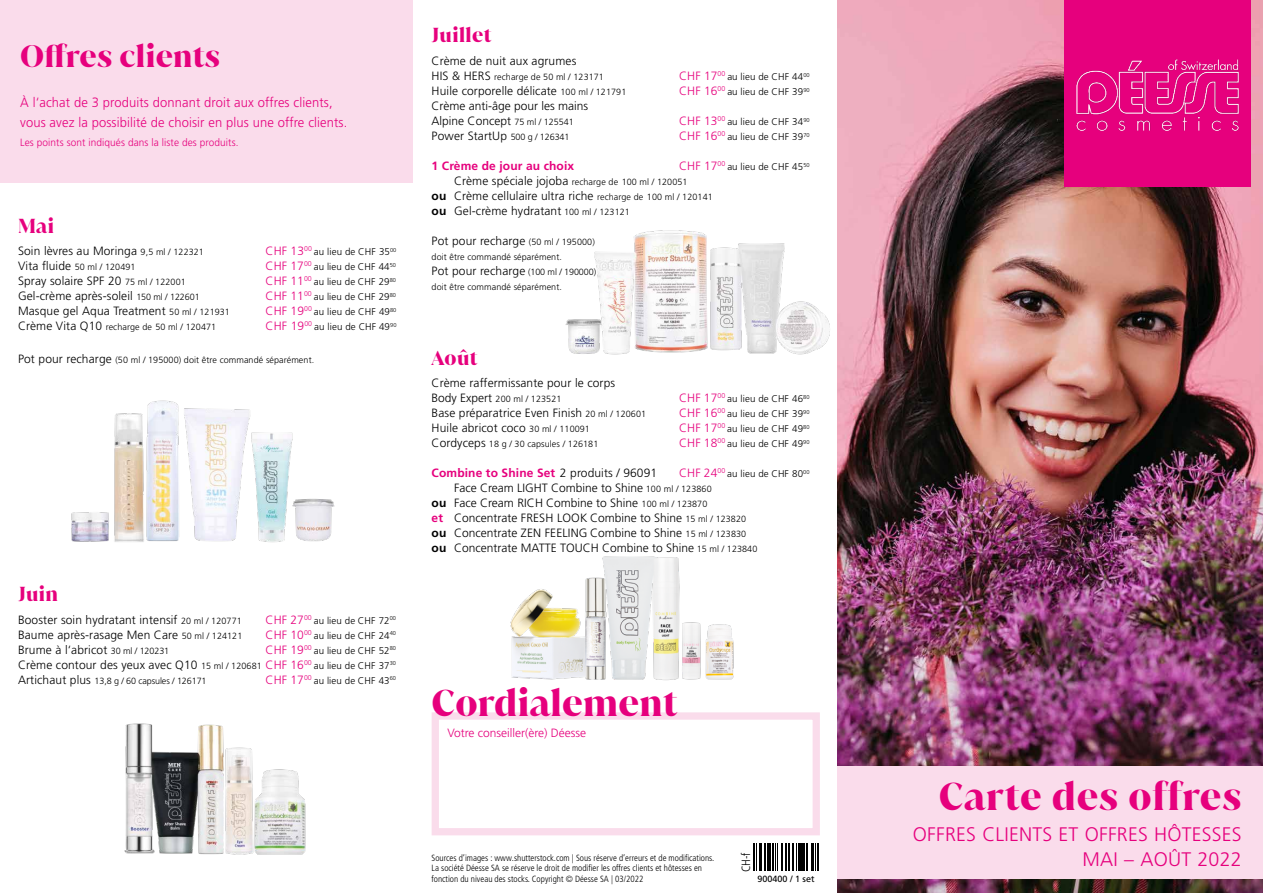
<style>
.page{position:relative;width:1263px;height:893px;background:#fff}
.page>*{position:absolute;margin:0;border:0;box-sizing:border-box;transform-origin:0 0}
.t1{font:700 37.5px "Juana";letter-spacing:.025em;color:#e6007d}
.t2{font:700 36px "Juana";letter-spacing:.01em;color:#e6007d}
.t3{font:700 30px "Juana";letter-spacing:.01em;color:#e6007d}
.t4{font:300 19.65px/24.8px "Frutiger LT Pro";letter-spacing:.01em;color:#e6007d;text-align:right}
.t5{font:700 19.5px "Juana";letter-spacing:.02em;color:#e6007d}
.t6{font:300 13.5px/19.5px "Frutiger LT Pro";letter-spacing:.01em;color:#e6007d;scale:.96 1}
.t7{font:300 12px/15px "Frutiger LT Pro";letter-spacing:.01em;color:#000}
.t8{font:700 12px "Frutiger LT Pro";letter-spacing:.01em;color:#e6007d}
.t9{font:300 12px "Frutiger LT Pro";color:#e6007d}
.t10{font:300 condensed 12px "Frutiger LT Pro";color:#000}
.t11{font:300 10.5px "Frutiger LT Pro";letter-spacing:.01em;color:#e6007d;scale:.96 1}
.t12{font:300 9.75px "Frutiger LT Pro";letter-spacing:.01em;color:#000}
.t13{font:300 9px "Frutiger LT Pro";letter-spacing:.01em;color:#000}
.t14{font:300 condensed 9px/10.5px "Frutiger LT Pro";color:#000}
.t15{font:300 9px "Frutiger LT Pro";letter-spacing:-.01em;color:#000}
.t16{font:9px "Frutiger LT Std";color:#000}
.s1{font-size:9px}
.s2{font-size:12px;color:#e6007d}
.s3{font-size:12px}
.s4{color:#e6007d}
.s5{font-size:9.75px}
.s6{font-weight:700}
.s7{font-weight:300;color:#000}
.s8{font-weight:700;color:#e6007d}
</style>
<div class="page">
<div style="left:0;top:0;width:412px;height:183px;background:#fadceb"></div>
<img style="left:565px;top:230px;width:265px;height:125px">
<img style="left:510px;top:556px;width:224px;height:125px">
<img style="left:838px;top:0;width:425px;height:893px">
<img style="left:124px;top:723px;width:182px;height:132px">
<img style="left:71px;top:400px;width:264px;height:143px">
<hr style="left:753px;top:843px;width:2px;height:28px;background:#000">
<svg style="left:756px;top:843px;width:1px;height:28px"></svg>
<hr style="left:759px;top:843px;width:3px;height:28px;background:#000">
<hr style="left:764px;top:843px;width:2px;height:28px;background:#000">
<hr style="left:767px;top:843px;width:4px;height:28px;background:#000">
<hr style="left:772px;top:843px;width:2px;height:28px;background:#000">
<svg style="left:775px;top:843px;width:3px;height:28px"></svg>
<hr style="left:781px;top:843px;width:2px;height:28px;background:#000">
<hr style="left:785px;top:843px;width:2px;height:28px;background:#000">
<hr style="left:788px;top:843px;width:2px;height:28px;background:#000">
<hr style="left:792px;top:843px;width:2px;height:28px;background:#000">
<svg style="left:796px;top:843px;width:1px;height:28px"></svg>
<hr style="left:798px;top:843px;width:3px;height:28px;background:#000">
<hr style="left:802px;top:843px;width:3px;height:28px;background:#000">
<hr style="left:806px;top:843px;width:2px;height:28px;background:#000">
<hr style="left:811px;top:843px;width:3px;height:28px;background:#000">
<svg style="left:815px;top:843px;width:1px;height:28px"></svg>
<hr style="left:817px;top:843px;width:2px;height:28px;background:#000">
<div style="left:432px;top:712px;width:388px;height:123px;background:#fff;border:7px solid #fadceb"></div>
<div style="left:838px;top:766px;width:425px;height:113px;background:#fadceb"></div>
<div style="left:1064px;top:0;width:186px;height:186px;background:#e6007d"></div>
<img style="left:1076px;top:59px;width:162px;height:72px">
<h3 class="t3" style="left:20px;top:37px;width:201px">Offres clients</h3>
<p class="t6" style="left:20px;top:93px;width:342px">À l‘achat de 3 produits donnant droit aux offres clients, vous avez la possibilité de choisir en plus une offre clients.</p>
<p class="t11" style="left:20px;top:137px;width:229px">Les points sont indiqués dans la liste des produits.</p>
<h3 class="t5" style="left:18px;top:213px;width:37px">Mai</h3>
<p class="t7" style="left:18px;top:244px;width:187px">Soin lèvres au Moringa <span class="s1">9,5 ml / 122321</span></p>
<p class="t12" style="left:266px;top:246px;width:132px"><span class="s2">CHF 13</span><sup>00</sup> au lieu de CHF 35<sup>00</sup></p>
<p class="t13" style="left:18px;top:262px;width:119px"><span class="s3">Vita fluide</span> 50 ml / 120491</p>
<p class="t12" style="left:266px;top:261px;width:132px"><span class="s2">CHF 17</span><sup>00</sup> au lieu de CHF 44<sup>50</sup></p>
<p class="t7" style="left:18px;top:274px;width:169px">Spray solaire SPF 20 <span class="s1">75 ml / 122001</span></p>
<p class="t12" style="left:266px;top:276px;width:132px"><span class="s2">CHF 11</span><sup>00</sup> au lieu de CHF 29<sup>80</sup></p>
<p class="t7" style="left:18px;top:289px;width:183px">Gel-crème après-soleil <span class="s1">150 ml / 122601</span></p>
<p class="t12" style="left:266px;top:291px;width:132px"><span class="s2">CHF 11</span><sup>00</sup> au lieu de CHF 29<sup>80</sup></p>
<p class="t7" style="left:18px;top:304px;width:213px">Masque gel Aqua Treatment <span class="s1">50 ml / 121931</span></p>
<p class="t12" style="left:266px;top:306px;width:132px"><span class="s2">CHF 19</span><sup>00</sup> au lieu de CHF 49<sup>80</sup></p>
<p class="t13" style="left:18px;top:322px;width:200px"><span class="s3">Crème Vita Q10</span> recharge de 50 ml / 120471</p>
<p class="t12" style="left:266px;top:321px;width:132px"><span class="s2">CHF 19</span><sup>00</sup> au lieu de CHF 49<sup>90</sup></p>
<p class="t13" style="left:18px;top:355px;width:298px"><span class="s3">Pot pour recharge</span> (50 ml / 195000) doit être commandé séparément.</p>
<h3 class="t5" style="left:18px;top:581px;width:41px">Juin</h3>
<p class="t7" style="left:18px;top:612px;width:225px">Booster soin hydratant intensif <span class="s1">20 ml / 120771</span></p>
<p class="t12" style="left:266px;top:615px;width:132px"><span class="s2">CHF 27</span><sup>00</sup> au lieu de CHF 72<sup>00</sup></p>
<p class="t7" style="left:18px;top:627px;width:226px">Baume après-rasage Men Care <span class="s1">50 ml / 124121</span></p>
<p class="t12" style="left:266px;top:630px;width:132px"><span class="s2">CHF 10</span><sup>00</sup> au lieu de CHF 24<sup>40</sup></p>
<p class="t7" style="left:18px;top:642px;width:153px">Brume à l‘abricot <span class="s1">30 ml / 120231</span></p>
<p class="t12" style="left:266px;top:645px;width:132px"><span class="s2">CHF 19</span><sup>00</sup> au lieu de CHF 52<sup>80</sup></p>
<p class="t7" style="left:18px;top:657px;width:380px">Crème contour des yeux avec Q10 <span class="s1">15 ml / 120681</span> <span class="s4">CHF 16</span><sup>00</sup> <span class="s5">au lieu de CHF 37</span><sup>30</sup></p>
<p class="t15" style="left:18px;top:675px;width:190px"><span class="s3">Artichaut plus</span> 13,8 g / 60 capsules / 126171</p>
<p class="t12" style="left:266px;top:675px;width:132px"><span class="s2">CHF 17</span><sup>00</sup> au lieu de CHF 43<sup>60</sup></p>
<h3 class="t5" style="left:432px;top:22px;width:61px">Juillet</h3>
<p class="t7" style="left:432px;top:54px;width:146px">Crème de nuit aux agrumes</p>
<p class="t13" style="left:432px;top:72px;width:174px"><span class="s3">HIS &amp; HERS</span> recharge de 50 ml / 123171</p>
<p class="t12" style="left:679px;top:71px;width:132px"><span class="s2">CHF 17</span><sup>00</sup> au lieu de CHF 44<sup>00</sup></p>
<p class="t7" style="left:432px;top:84px;width:196px">Huile corporelle délicate <span class="s1">100 ml / 121791</span></p>
<p class="t12" style="left:679px;top:86px;width:132px"><span class="s2">CHF 16</span><sup>00</sup> au lieu de CHF 39<sup>90</sup></p>
<p class="t7" style="left:432px;top:99px;width:158px">Crème anti-âge pour les mains<br>Alpine Concept <span class="s1">75 ml / 125541</span></p>
<p class="t12" style="left:679px;top:116px;width:132px"><span class="s2">CHF 13</span><sup>00</sup> au lieu de CHF 34<sup>90</sup></p>
<p class="t7" style="left:432px;top:129px;width:139px">Power StartUp <span class="s1">500 g / 126341</span></p>
<p class="t12" style="left:679px;top:131px;width:132px"><span class="s2">CHF 16</span><sup>00</sup> au lieu de CHF 39<sup>70</sup></p>
<p class="t8" style="left:432px;top:159px;width:144px">1 Crème de jour au choix</p>
<p class="t12" style="left:679px;top:161px;width:132px"><span class="s2">CHF 17</span><sup>00</sup> au lieu de CHF 45<sup>50</sup></p>
<p class="t13" style="left:454px;top:177px;width:235px"><span class="s3">Crème spéciale jojoba</span> recharge de 100 ml / 120051</p>
<p class="t7" style="left:432px;top:189px;width:283px"><span class="s6">ou</span> Crème cellulaire ultra riche <span class="s1">recharge de 100 ml / 120141 </span><span class="s6">ou</span> Gel-crème hydratant <span class="s1">100 ml / 123121</span></p>
<p class="t7" style="left:432px;top:234px;width:165px">Pot pour recharge <span class="s1">(50 ml / 195000)</span></p>
<p class="t13" style="left:432px;top:252px;width:132px">doit être commandé séparément.</p>
<p class="t7" style="left:432px;top:264px;width:166px">Pot pour recharge <span class="s1">(100 ml / 190000)</span></p>
<p class="t13" style="left:432px;top:282px;width:132px">doit être commandé séparément.</p>
<h3 class="t5" style="left:432px;top:345px;width:47px">Août</h3>
<p class="t7" style="left:432px;top:376px;width:185px">Crème raffermissante pour le corps</p>
<p class="t13" style="left:432px;top:394px;width:131px"><span class="s3">Body Expert</span> 200 ml / 123521</p>
<p class="t12" style="left:679px;top:393px;width:132px"><span class="s2">CHF 17</span><sup>00</sup> au lieu de CHF 46<sup>80</sup></p>
<p class="t7" style="left:432px;top:406px;width:216px">Base préparatrice Even Finish <span class="s1">20 ml / 120601</span></p>
<p class="t12" style="left:679px;top:408px;width:132px"><span class="s2">CHF 16</span><sup>00</sup> au lieu de CHF 39<sup>90</sup></p>
<p class="t7" style="left:432px;top:421px;width:160px">Huile abricot coco <span class="s1">30 ml / 110091</span></p>
<p class="t12" style="left:679px;top:423px;width:132px"><span class="s2">CHF 17</span><sup>00</sup> au lieu de CHF 49<sup>80</sup></p>
<p class="t13" style="left:432px;top:439px;width:168px"><span class="s3">Cordyceps</span> 18 g / 30 capsules / 126181</p>
<p class="t12" style="left:679px;top:438px;width:132px"><span class="s2">CHF 18</span><sup>00</sup> au lieu de CHF 49<sup>90</sup></p>
<p class="t8" style="left:432px;top:466px;width:227px">Combine to Shine Set <span class="s7">2 produits / 96091</span></p>
<p class="t12" style="left:679px;top:468px;width:132px"><span class="s2">CHF 24</span><sup>00</sup> au lieu de CHF 80<sup>00</sup></p>
<p class="t7" style="left:432px;top:481px;width:327px;text-indent:22px">Face Cream LIGHT Combine to Shine <span class="s1">100 ml / 123860<br></span><span class="s6">ou</span> Face Cream RICH Combine to Shine <span class="s1">100 ml / 123870<br></span><span class="s8">et</span> Concentrate FRESH LOOK Combine to Shine <span class="s1">15 ml / 123820 </span><span class="s6">ou</span> Concentrate ZEN FEELING Combine to Shine <span class="s1">15 ml / 123830 </span><span class="s6">ou</span> Concentrate MATTE TOUCH Combine to Shine <span class="s1">15 ml / 123840</span></p>
<h2 class="t2" style="left:432px;top:679px;width:247px">Cordialement</h2>
<p class="t9" style="left:447px;top:726px;width:140px">Votre conseiller(ère) Déesse</p>
<p class="t14" style="left:432px;top:853px;width:284px">Sources d’images : www.shutterstock.com | Sous réserve d’erreurs et de modifications.<br>La société Déesse SA se réserve le droit de modifier les offres clients et hôtesses en fonction du niveau des stocks. Copyright © Déesse SA | 03/2022</p>
<p class="t10" style="left:739px;top:872px;width:21px;rotate:-90deg">CH-f</p>
<p class="t16" style="left:757px;top:874px;width:59px">900400 / 1 set</p>
<h1 class="t1" style="left:939px;top:771px;width:304px">Carte des offres</h1>
<h3 class="t4" style="left:913px;top:822px;width:330px">OFFRES CLIENTS ET OFFRES HÔTESSES<br>MAI – AOÛT 2022</h3>
</div>
